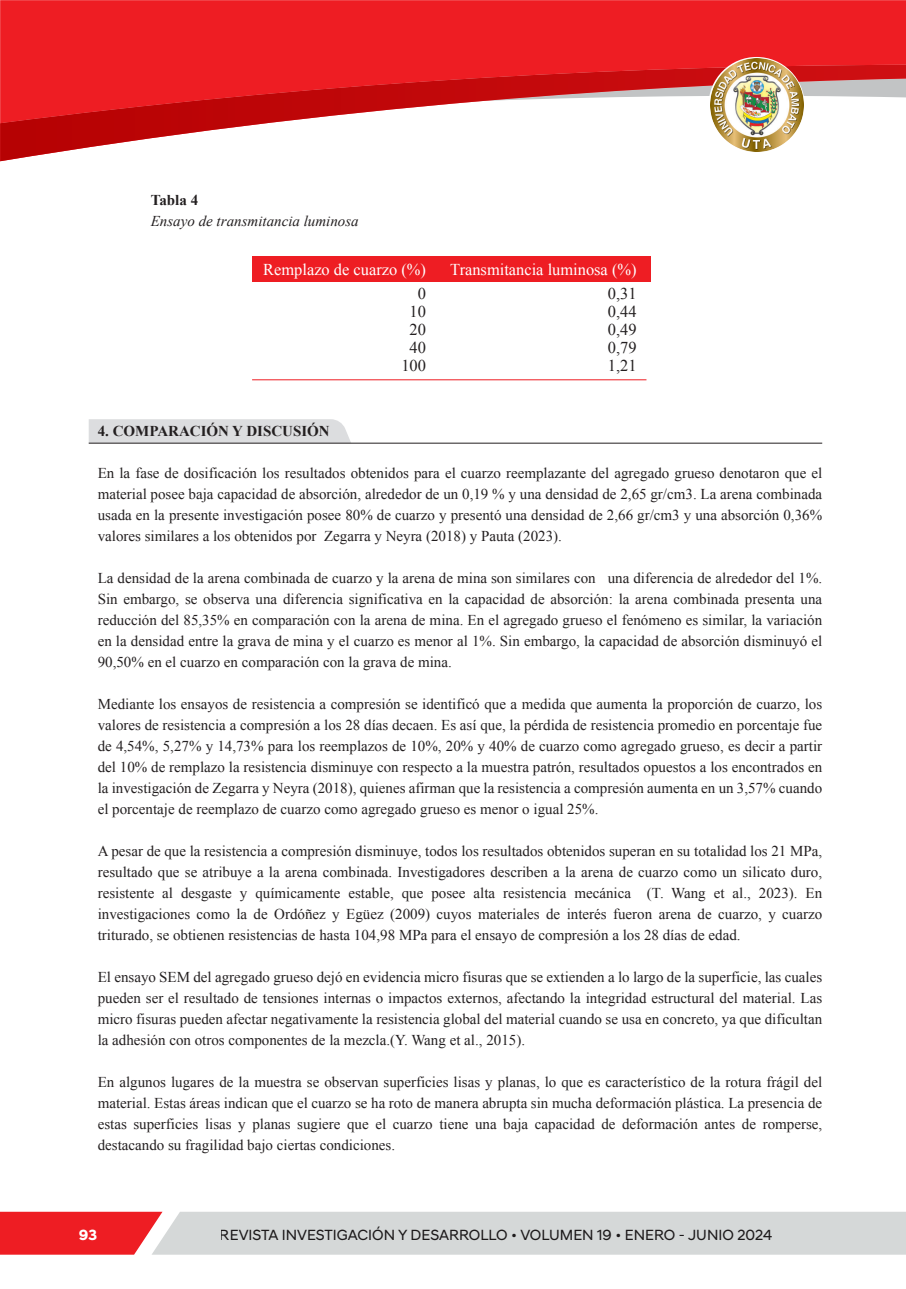
<style>
.page{position:relative;width:906px;height:1289px;background:#fff}
.page>*{position:absolute;margin:0;border:0;box-sizing:border-box;transform-origin:0 0}
.t1{font:16.5px "Times New Roman";color:#fff}
.t2{font:16.5px/18px "Times New Roman";color:#231f20;text-align:right}
.t3{font:15px/21px "Times New Roman";color:#231f20;text-align:justify}
.t4{font:15px "Hyundai Sans Head";color:#231f20}
.t5{font:700 15px "Times New Roman";color:#231f20}
.t6{font:italic 15px "Times New Roman";color:#231f20}
.t7{font:700 15px "Hyundai Sans Head";color:#fff}
</style>
<div class="page">
<div style="left:89px;top:419px;width:262px;height:24px;background:#dcdddf"></div>
<hr style="left:89px;top:443px;width:733px;height:1px;background:#231f20">
<svg style="left:0;top:1211px;width:906px;height:43px;background:#dabbbc"></svg>
<div style="left:0;top:0;width:906px;height:65px;background:#ee1d23"></div>
<svg style="left:0;top:65px;width:484px;height:96px"></svg>
<svg style="left:484px;top:57px;width:422px;height:95px"></svg>
<img style="left:710px;top:58px;width:93px;height:93px">
<div style="left:252px;top:256px;width:398px;height:26px;background:#ee1d23"></div>
<hr style="left:252px;top:379px;width:394px;height:1px;background:#ee1d23">
<p class="t5" style="left:151px;top:189px;width:49px">Tabla 4</p>
<p class="t6" style="left:151px;top:210px;width:209px">Ensayo de transmitancia luminosa</p>
<p class="t1" style="left:263px;top:259px;width:164px">Remplazo de cuarzo (%)</p>
<p class="t2" style="left:401px;top:284px;width:26px">0<br>10<br>20<br>40<br>100</p>
<p class="t1" style="left:450px;top:259px;width:188px">Transmitancia luminosa (%)</p>
<p class="t2" style="left:608px;top:285px;width:30px;text-align:justify">0,31<br>0,44<br>0,49<br>0,79<br>1,21</p>
<p class="t5" style="left:98px;top:420px;width:233px">4. COMPARACIÓN Y DISCUSIÓN</p>
<p class="t3" style="left:98px;top:462px;width:726px">En la fase de dosificación los resultados obtenidos para el cuarzo reemplazante del agregado grueso denotaron que el material posee baja capacidad de absorción, alrededor de un 0,19 % y una densidad de 2,65 gr/cm3. La arena combinada usada en la presente investigación posee 80% de cuarzo y presentó una densidad de 2,66 gr/cm3 y una absorción 0,36% valores similares a los obtenidos por Zegarra y Neyra (2018) y Pauta (2023).</p>
<p class="t3" style="left:98px;top:567px;width:726px">La densidad de la arena combinada de cuarzo y la arena de mina son similares con una diferencia de alrededor del 1%.<br>Sin embargo, se observa una diferencia significativa en la capacidad de absorción: la arena combinada presenta una reducción del 85,35% en comparación con la arena de mina. En el agregado grueso el fenómeno es similar, la variación en la densidad entre la grava de mina y el cuarzo es menor al 1%. Sin embargo, la capacidad de absorción disminuyó el 90,50% en el cuarzo en comparación con la grava de mina.</p>
<p class="t3" style="left:98px;top:693px;width:726px">Mediante los ensayos de resistencia a compresión se identificó que a medida que aumenta la proporción de cuarzo, los valores de resistencia a compresión a los 28 días decaen. Es así que, la pérdida de resistencia promedio en porcentaje fue de 4,54%, 5,27% y 14,73% para los reemplazos de 10%, 20% y 40% de cuarzo como agregado grueso, es decir a partir del 10% de remplazo la resistencia disminuye con respecto a la muestra patrón, resultados opuestos a los encontrados en la investigación de Zegarra y Neyra (2018), quienes afirman que la resistencia a compresión aumenta en un 3,57% cuando el porcentaje de reemplazo de cuarzo como agregado grueso es menor o igual 25%.</p>
<p class="t3" style="left:98px;top:840px;width:726px">A pesar de que la resistencia a compresión disminuye, todos los resultados obtenidos superan en su totalidad los 21 MPa, resultado que se atribuye a la arena combinada. Investigadores describen a la arena de cuarzo como un silicato duro, resistente al desgaste y químicamente estable, que posee alta resistencia mecánica (T. Wang et al., 2023). En investigaciones como la de Ordóñez y Egüez (2009) cuyos materiales de interés fueron arena de cuarzo, y cuarzo triturado, se obtienen resistencias de hasta 104,98 MPa para el ensayo de compresión a los 28 días de edad.</p>
<p class="t3" style="left:98px;top:966px;width:726px">El ensayo SEM del agregado grueso dejó en evidencia micro fisuras que se extienden a lo largo de la superficie, las cuales pueden ser el resultado de tensiones internas o impactos externos, afectando la integridad estructural del material. Las micro fisuras pueden afectar negativamente la resistencia global del material cuando se usa en concreto, ya que dificultan la adhesión con otros componentes de la mezcla.(Y. Wang et al., 2015).</p>
<p class="t3" style="left:98px;top:1071px;width:726px">En algunos lugares de la muestra se observan superficies lisas y planas, lo que es característico de la rotura frágil del material. Estas áreas indican que el cuarzo se ha roto de manera abrupta sin mucha deformación plástica. La presencia de estas superficies lisas y planas sugiere que el cuarzo tiene una baja capacidad de deformación antes de romperse, destacando su fragilidad bajo ciertas condiciones.</p>
<p class="t7" style="left:79px;top:1225px;width:20px">93</p>
<p class="t4" style="left:220px;top:1226px;width:554px">REVISTA INVESTIGACIÓN Y DESARROLLO • VOLUMEN 19 • ENERO - JUNIO 2024</p>
</div>
